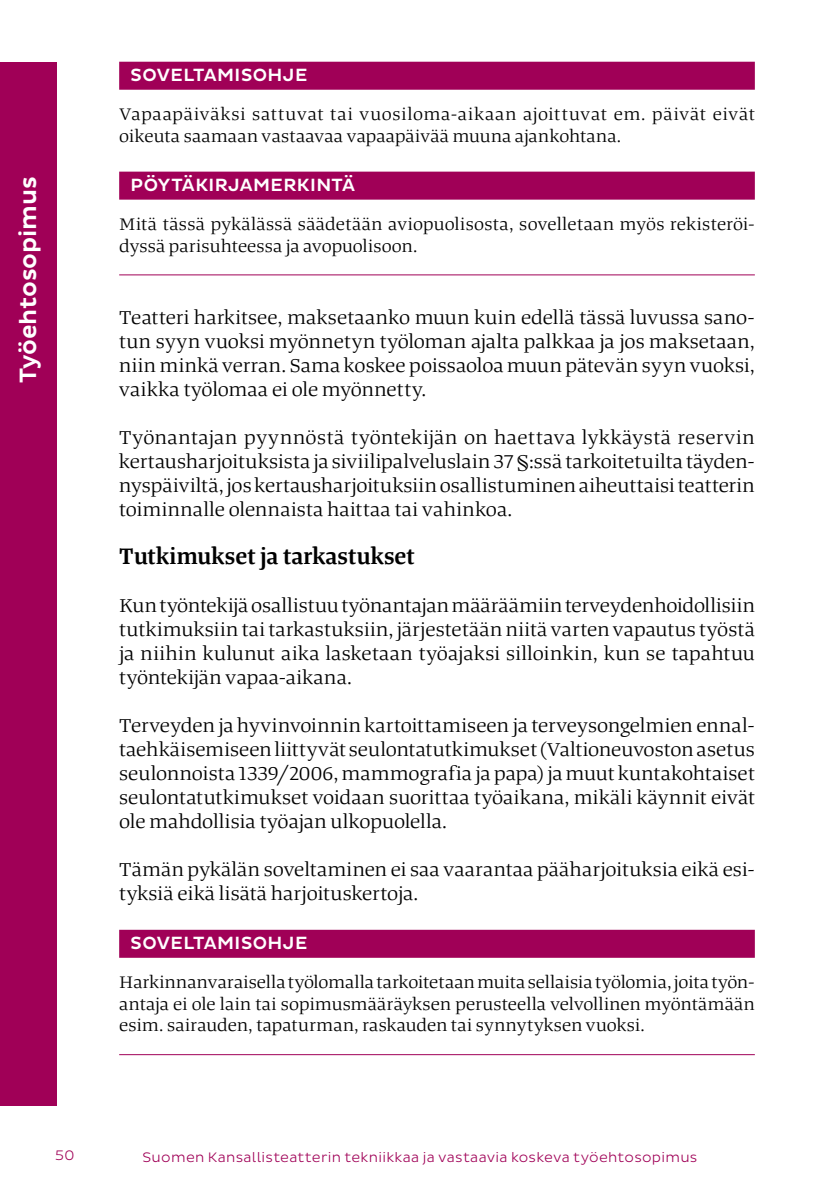
<style>
.page{position:relative;width:840px;height:1191px;background:#fff}
.page>*{position:absolute;margin:0;border:0;box-sizing:border-box;transform-origin:0 0}
.t1{font:500 24px "Tanger Serif";letter-spacing:.005em;color:#000}
.t2{font:500 24px "Pluto Sans";letter-spacing:-.005em;color:#fff}
.t3{font:20px/24px "Tanger Serif Wide";letter-spacing:.01em;color:#000;text-align:justify}
.t4{font:18px/21.6px "Tanger Serif Wide";letter-spacing:.025em;color:#000}
.t5{font:500 18px "Pluto Sans";letter-spacing:.025em;color:#fff}
.t6{font:300 14px "Pluto Sans";letter-spacing:.02em;color:#a00057}
</style>
<div class="page">
<div style="left:119px;top:62px;width:635px;height:28px;background:#a00057"></div>
<div style="left:119px;top:172px;width:635px;height:28px;background:#a00057"></div>
<hr style="left:119px;top:274px;width:635px;height:1px;background:#a00057">
<div style="left:119px;top:929px;width:635px;height:28px;background:#a00057"></div>
<hr style="left:119px;top:1054px;width:635px;height:1px;background:#a00057">
<div style="left:0;top:63px;width:56px;height:1042px;background:#a00057"></div>
<p class="t2" style="left:14px;top:382px;width:208px;rotate:-90deg">Työehtosopimus</p>
<p class="t5" style="left:131px;top:65px;width:178px">SOVELTAMISOHJE</p>
<p class="t4" style="left:119px;top:102px;width:637px">Vapaapäiväksi sattuvat tai vuosiloma-aikaan ajoittuvat em. päivät eivät oikeuta saamaan vastaavaa vapaapäivää muuna ajankohtana.</p>
<p class="t5" style="left:131px;top:175px;width:226px">PÖYTÄKIRJAMERKINTÄ</p>
<p class="t4" style="left:119px;top:212px;width:637px">Mitä tässä pykälässä säädetään aviopuolisosta, sovelletaan myös rekisteröi&shy;dyssä parisuhteessa ja avopuolisoon.</p>
<p class="t3" style="left:119px;top:304px;width:637px">Teatteri harkitsee, maksetaanko muun kuin edellä tässä luvussa sano&shy;tun syyn vuoksi myönnetyn työloman ajalta palkkaa ja jos maksetaan, niin minkä verran. Sama koskee poissaoloa muun pätevän syyn vuoksi, vaikka työlomaa ei ole myönnetty.</p>
<p class="t3" style="left:119px;top:424px;width:636px">Työnantajan pyynnöstä työntekijän on haettava lykkäystä reservin kertausharjoituksista ja siviilipalveluslain 37 §:ssä tarkoitetuilta täyden&shy;nyspäiviltä, jos kertausharjoituksiin osallistuminen aiheuttaisi teatterin toiminnalle olennaista haittaa tai vahinkoa.</p>
<p class="t1" style="left:119px;top:538px;width:297px">Tutkimukset ja tarkastukset</p>
<p class="t3" style="left:119px;top:592px;width:637px">Kun työntekijä osallistuu työnantajan määräämiin terveydenhoidollisiin tutkimuksiin tai tarkastuksiin, järjestetään niitä varten vapautus työstä ja niihin kulunut aika lasketaan työajaksi silloinkin, kun se tapahtuu työntekijän vapaa-aikana.</p>
<p class="t3" style="left:119px;top:712px;width:636px">Terveyden ja hyvinvoinnin kartoittamiseen ja terveysongelmien ennal&shy;taehkäisemiseen liittyvät seulontatutkimukset (Valtioneuvoston asetus seulonnoista 1339/2006, mammografia ja papa) ja muut kuntakohtaiset seulontatutkimukset voidaan suorittaa työaikana, mikäli käynnit eivät ole mahdollisia työajan ulkopuolella.</p>
<p class="t3" style="left:119px;top:856px;width:636px">Tämän pykälän soveltaminen ei saa vaarantaa pääharjoituksia eikä esi&shy;tyksiä eikä lisätä harjoituskertoja.</p>
<p class="t5" style="left:131px;top:933px;width:178px">SOVELTAMISOHJE</p>
<p class="t4" style="left:119px;top:970px;width:636px;text-align:justify">Harkinnanvaraisella työlomalla tarkoitetaan muita sellaisia työlomia, joita työn&shy;antaja ei ole lain tai sopimusmääräyksen perusteella velvollinen myöntämään esim. sairauden, tapaturman, raskauden tai synnytyksen vuoksi.</p>
<p class="t6" style="left:55px;top:1147px;width:21px">50</p>
<p class="t6" style="left:142px;top:1149px;width:556px">Suomen Kansallisteatterin tekniikkaa ja vastaavia koskeva työehtosopimus</p>
</div>
